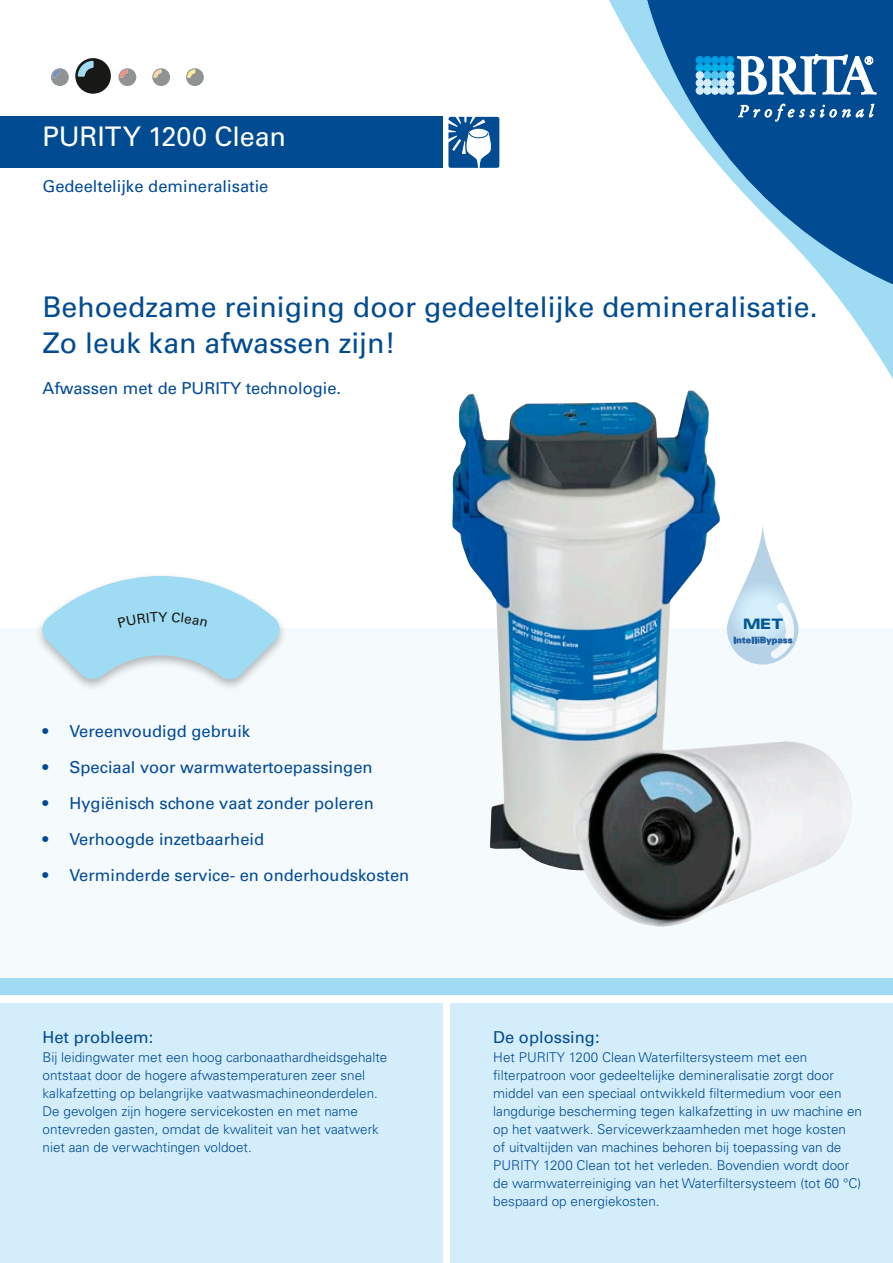
<style>
.page{position:relative;width:893px;height:1263px;background:#fff}
.page>*{position:absolute;margin:0;border:0;box-sizing:border-box;transform-origin:0 0}
.t1{font:500 28.5px/36px "Univers CE";color:#004b92}
.t2{font:500 27px "Univers CE";letter-spacing:-.005em;color:#fff}
.t3{font:500 16.5px "Univers CE";color:#004a99}
.t4{font:900 expanded 14.4px "Univers";color:#00579a}
.t5{font:300 13.5px/18px "Univers CE";color:#004a99}
.t6{font:900 8.85px "Univers";color:#2c66a5}
</style>
<div class="page">
<svg style="left:609px;top:0;width:284px;height:379px"></svg>
<div style="left:726px;top:57px;width:8px;height:7px;background:#009de0;border-radius:50%"></div>
<div style="left:726px;top:56px;width:8px;height:8px;border:1px solid #009de0;border-radius:50%"></div>
<div style="left:726px;top:64px;width:8px;height:8px;background:#00b2e7;border-radius:50%"></div>
<div style="left:726px;top:64px;width:8px;height:8px;border:1px solid #00b2e7;border-radius:50%"></div>
<div style="left:726px;top:72px;width:8px;height:7px;background:#d3eefa;border-radius:50%"></div>
<div style="left:726px;top:72px;width:8px;height:7px;border:1px solid #d3eefa;border-radius:50%"></div>
<div style="left:726px;top:79px;width:8px;height:8px;background:#d3eefa;border-radius:50%"></div>
<div style="left:726px;top:79px;width:8px;height:8px;border:1px solid #d3eefa;border-radius:50%"></div>
<div style="left:726px;top:87px;width:8px;height:7px;background:#d3eefa;border-radius:50%"></div>
<div style="left:726px;top:87px;width:8px;height:7px;border:1px solid #d3eefa;border-radius:50%"></div>
<div style="left:719px;top:57px;width:7px;height:7px;background:#009de0;border-radius:50%"></div>
<div style="left:719px;top:56px;width:7px;height:8px;border:1px solid #009de0;border-radius:50%"></div>
<div style="left:719px;top:64px;width:7px;height:8px;background:#00b2e7;border-radius:50%"></div>
<div style="left:719px;top:64px;width:7px;height:8px;border:1px solid #00b2e7;border-radius:50%"></div>
<div style="left:719px;top:72px;width:7px;height:7px;background:#55c7ee;border-radius:50%"></div>
<div style="left:719px;top:72px;width:7px;height:7px;border:1px solid #55c7ee;border-radius:50%"></div>
<div style="left:719px;top:79px;width:7px;height:8px;background:#d3eefa;border-radius:50%"></div>
<div style="left:719px;top:79px;width:7px;height:8px;border:1px solid #d3eefa;border-radius:50%"></div>
<div style="left:719px;top:87px;width:7px;height:7px;background:#d3eefa;border-radius:50%"></div>
<div style="left:719px;top:87px;width:7px;height:7px;border:1px solid #d3eefa;border-radius:50%"></div>
<div style="left:711px;top:57px;width:8px;height:7px;background:#009de0;border-radius:50%"></div>
<div style="left:711px;top:56px;width:8px;height:8px;border:1px solid #009de0;border-radius:50%"></div>
<div style="left:711px;top:64px;width:8px;height:8px;background:#00b2e7;border-radius:50%"></div>
<div style="left:711px;top:64px;width:8px;height:8px;border:1px solid #00b2e7;border-radius:50%"></div>
<div style="left:711px;top:72px;width:8px;height:7px;background:#55c7ee;border-radius:50%"></div>
<div style="left:711px;top:72px;width:8px;height:7px;border:1px solid #55c7ee;border-radius:50%"></div>
<div style="left:711px;top:79px;width:8px;height:8px;background:#9fdbf3;border-radius:50%"></div>
<div style="left:711px;top:79px;width:8px;height:8px;border:1px solid #9fdbf3;border-radius:50%"></div>
<div style="left:711px;top:87px;width:8px;height:7px;background:#d3eefa;border-radius:50%"></div>
<div style="left:711px;top:87px;width:8px;height:7px;border:1px solid #d3eefa;border-radius:50%"></div>
<div style="left:704px;top:57px;width:7px;height:7px;background:#009de0;border-radius:50%"></div>
<div style="left:704px;top:56px;width:7px;height:8px;border:1px solid #009de0;border-radius:50%"></div>
<div style="left:704px;top:64px;width:7px;height:8px;background:#00b2e7;border-radius:50%"></div>
<div style="left:704px;top:64px;width:7px;height:8px;border:1px solid #00b2e7;border-radius:50%"></div>
<div style="left:704px;top:72px;width:7px;height:7px;background:#55c7ee;border-radius:50%"></div>
<div style="left:704px;top:72px;width:7px;height:7px;border:1px solid #55c7ee;border-radius:50%"></div>
<div style="left:704px;top:79px;width:7px;height:8px;background:#d3eefa;border-radius:50%"></div>
<div style="left:704px;top:79px;width:7px;height:8px;border:1px solid #d3eefa;border-radius:50%"></div>
<div style="left:704px;top:87px;width:7px;height:7px;background:#d3eefa;border-radius:50%"></div>
<div style="left:704px;top:87px;width:7px;height:7px;border:1px solid #d3eefa;border-radius:50%"></div>
<div style="left:696px;top:57px;width:7px;height:7px;background:#009de0;border-radius:50%"></div>
<div style="left:696px;top:56px;width:8px;height:8px;border:1px solid #009de0;border-radius:50%"></div>
<div style="left:696px;top:64px;width:7px;height:8px;background:#00b2e7;border-radius:50%"></div>
<div style="left:696px;top:64px;width:8px;height:8px;border:1px solid #00b2e7;border-radius:50%"></div>
<div style="left:696px;top:72px;width:7px;height:7px;background:#d3eefa;border-radius:50%"></div>
<div style="left:696px;top:72px;width:8px;height:7px;border:1px solid #d3eefa;border-radius:50%"></div>
<div style="left:696px;top:79px;width:7px;height:8px;background:#d3eefa;border-radius:50%"></div>
<div style="left:696px;top:79px;width:8px;height:8px;border:1px solid #d3eefa;border-radius:50%"></div>
<div style="left:696px;top:87px;width:7px;height:7px;background:#d3eefa;border-radius:50%"></div>
<div style="left:696px;top:87px;width:8px;height:7px;border:1px solid #d3eefa;border-radius:50%"></div>
<svg style="left:738px;top:104px;width:136px;height:17px;background:#336fa8"></svg>
<svg style="left:737px;top:54px;width:139px;height:41px"></svg>
<div style="left:0;top:628px;width:893px;height:353px;background:#f5fafd"></div>
<div style="left:0;top:978px;width:893px;height:17px;background:#9fdbf3"></div>
<div style="left:0;top:117px;width:442px;height:51px;background:#004b92"></div>
<svg style="left:51px;top:68px;width:18px;height:18px"></svg>
<svg style="left:119px;top:68px;width:17px;height:18px"></svg>
<svg style="left:152px;top:68px;width:18px;height:18px"></svg>
<svg style="left:186px;top:68px;width:18px;height:18px"></svg>
<div style="left:75px;top:58px;width:36px;height:36px;background:#181817;border-radius:50%"></div>
<svg style="left:78px;top:61px;width:16px;height:25px"></svg>
<div style="left:0;top:1003px;width:442px;height:260px;background:#d3eefa"></div>
<div style="left:451px;top:1003px;width:442px;height:260px;background:#d3eefa"></div>
<div style="left:34px;top:572px;width:272px;height:272px;background:#f5fafd"></div>
<img style="left:452px;top:390px;width:400px;height:536px">
<svg style="left:448px;top:116px;width:52px;height:52px"></svg>
<svg style="left:727px;top:522px;width:71px;height:142px"></svg>
<svg style="left:42px;top:576px;width:238px;height:104px"></svg>
<h2 class="t2" style="left:43px;top:121px;width:245px">PURITY 1200 Clean</h2>
<p class="t3" style="left:43px;top:176px;width:227px">Gedeeltelijke demineralisatie</p>
<h1 class="t1" style="left:43px;top:290px;width:777px">Behoedzame reiniging door gedeeltelijke demineralisatie.<br>Zo leuk kan afwassen zijn!</h1>
<p class="t3" style="left:43px;top:379px;width:300px">Afwassen met de PURITY technologie.</p>
<p class="t3" style="left:43px;top:721px;width:209px">• Vereenvoudigd gebruik</p>
<p class="t3" style="left:43px;top:757px;width:332px">• Speciaal voor warmwatertoepassingen</p>
<p class="t3" style="left:43px;top:793px;width:333px">• Hygiënisch schone vaat zonder poleren</p>
<p class="t3" style="left:43px;top:829px;width:223px">• Verhoogde inzetbaarheid</p>
<p class="t3" style="left:43px;top:865px;width:368px">• Verminderde service- en onderhoudskosten</p>
<p class="t3" style="left:43px;top:1027px;width:112px">Het probleem:</p>
<p class="t5" style="left:43px;top:1048px;width:346px">Bij leidingwater met een hoog carbonaathardheidsgehalte ontstaat door de hogere afwastemperaturen zeer snel kalkafzetting op belangrijke vaatwasmachineonderdelen.<br>De gevolgen zijn hogere servicekosten en met name ontevreden gasten, omdat de kwaliteit van het vaatwerk niet aan de verwachtingen voldoet.</p>
<p class="t4" style="left:743px;top:615px;width:42px">MET</p>
<p class="t6" style="left:733px;top:635px;width:61px">IntelliBypass</p>
<p class="t3" style="left:493px;top:1027px;width:108px">De oplossing:</p>
<p class="t5" style="left:493px;top:1048px;width:370px">Het PURITY 1200 Clean Waterfiltersysteem met een filterpatroon voor gedeeltelijke demineralisatie zorgt door middel van een speciaal ontwikkeld filtermedium voor een langdurige bescherming tegen kalkafzetting in uw machine en op het vaatwerk. Servicewerkzaamheden met hoge kosten<br>of uitvaltijden van machines behoren bij toepassing van de PURITY 1200 Clean tot het verleden. Bovendien wordt door de warmwaterreiniging van het Waterfiltersysteem (tot 60 °C) bespaard op energiekosten.</p>
</div>
